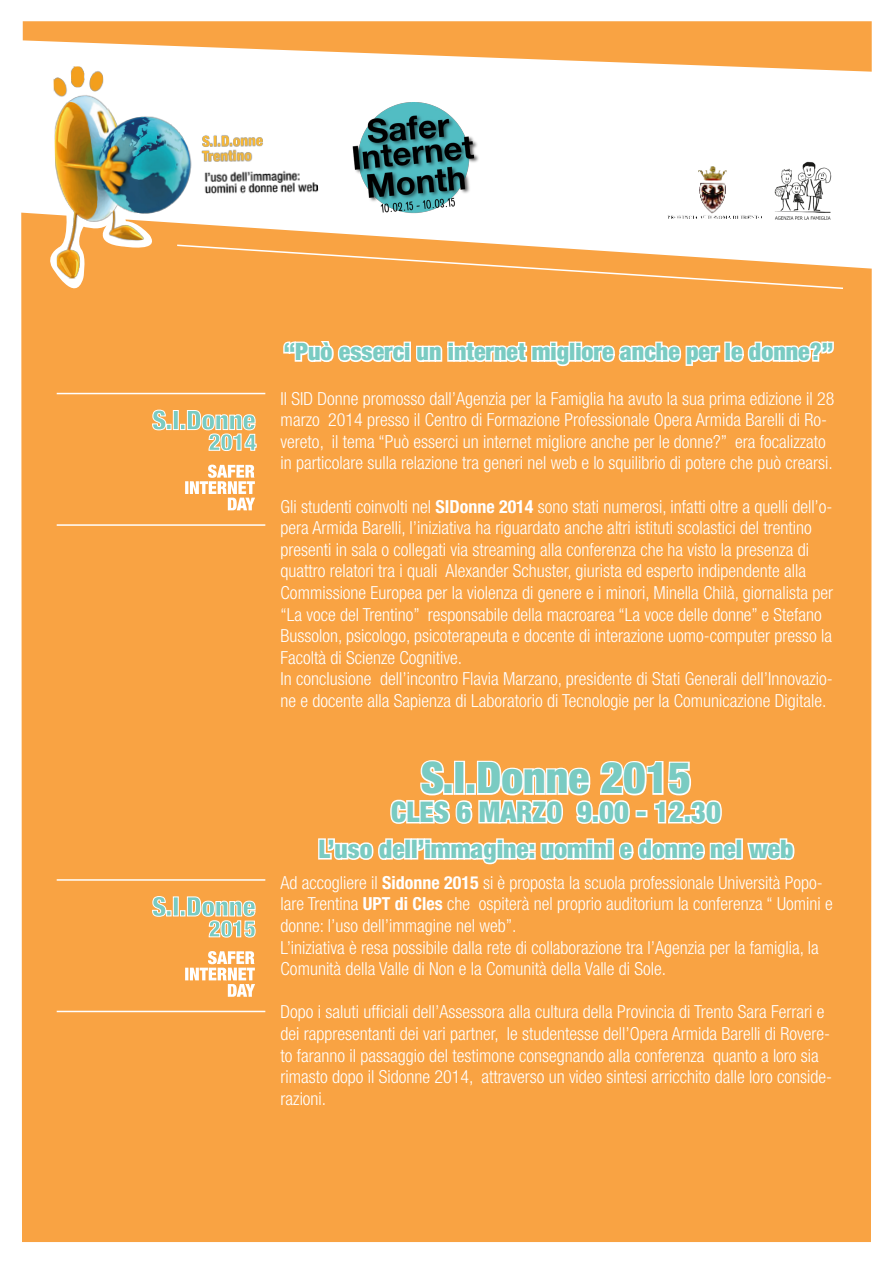
<style>
.page{position:relative;width:893px;height:1263px;background:#fff}
.page>*{position:absolute;margin:0;border:0;box-sizing:border-box;transform-origin:0 0}
.t1{font:900 condensed 43.5px "Helvetica Neue LT Std";color:#7acbc2}
.t2{font:900 condensed 28.5px "Helvetica Neue LT Std";color:#7acbc2}
.t3{font:900 condensed 25.5px "Helvetica Neue LT Std";color:#7acbc2}
.t4{font:900 condensed 24px "Helvetica Neue LT Std";color:#7acbc2}
.t5{font:300 condensed 18px/21.6px "Helvetica Neue LT Std";color:#fff}
.s1{font-weight:700}
</style>
<div class="page">
<div style="left:21px;top:213px;width:851px;height:1029px;background:#f9a343"></div>
<svg style="left:23px;top:21px;width:849px;height:51px"></svg>
<div style="left:735px;top:838px;width:8px;height:21px;border:3px solid #fff"></div>
<svg style="left:745px;top:806px;width:51px;height:101px;background:#f9af5c"></svg>
<svg style="left:317px;top:759px;width:422px;height:107px"></svg>
<img style="left:781px;top:161px;width:50px;height:14px">
<svg style="left:282px;top:339px;width:126px;height:30px"></svg>
<div style="left:404px;top:346px;width:7px;height:16px;border:3px solid #fff"></div>
<svg style="left:414px;top:344px;width:30px;height:20px"></svg>
<div style="left:447px;top:346px;width:8px;height:16px;border:3px solid #fff"></div>
<div style="left:447px;top:342px;width:8px;height:6px;border:3px solid #fff"></div>
<svg style="left:452px;top:340px;width:119px;height:29px"></svg>
<div style="left:569px;top:342px;width:7px;height:20px;border:3px solid #fff"></div>
<div style="left:575px;top:346px;width:7px;height:16px;border:3px solid #fff"></div>
<svg style="left:579px;top:340px;width:143px;height:29px"></svg>
<div style="left:724px;top:342px;width:8px;height:20px;border:3px solid #fff"></div>
<svg style="left:728px;top:340px;width:107px;height:28px"></svg>
<hr style="left:57px;top:879px;width:208px;height:2px;background:#fff">
<hr style="left:57px;top:1011px;width:208px;height:1px;background:#fff">
<svg style="left:185px;top:951px;width:70px;height:46px"></svg>
<svg style="left:152px;top:896px;width:104px;height:42px;background:#d9be86"></svg>
<hr style="left:57px;top:393px;width:208px;height:1px;background:#fff">
<hr style="left:57px;top:524px;width:208px;height:2px;background:#fff">
<svg style="left:185px;top:465px;width:70px;height:45px"></svg>
<svg style="left:152px;top:409px;width:105px;height:42px;background:#d9bd85"></svg>
<img style="left:53px;top:62px;width:267px;height:113px">
<img style="left:352px;top:102px;width:127px;height:73px">
<svg style="left:45px;top:175px;width:800px;height:131px"></svg>
<img style="left:665px;top:166px;width:96px;height:53px">
<p class="t4" style="left:284px;top:337px;width:551px">“Può esserci un internet migliore anche per le donne?”</p>
<p class="t5" style="left:281px;top:387px;width:555px">Il SID Donne promosso dall’Agenzia per la Famiglia ha avuto la sua prima edizione il 28 marzo 2014 presso il Centro di Formazione Professionale Opera Armida Barelli di Ro&shy;vereto, il tema “Può esserci un internet migliore anche per le donne?” era focalizzato in particolare sulla relazione tra generi nel web e lo squilibrio di potere che può crearsi.</p>
<p class="t5" style="left:281px;top:495px;width:554px">Gli studenti coinvolti nel <span class="s1">SIDonne 2014</span> sono stati numerosi, infatti oltre a quelli dell’o&shy;pera Armida Barelli, l’iniziativa ha riguardato anche altri istituti scolastici del trentino presenti in sala o collegati via streaming alla conferenza che ha visto la presenza di quattro relatori tra i quali Alexander Schuster, giurista ed esperto indipendente alla Commissione Europea per la violenza di genere e i minori, Minella Chilà, giornalista per “La voce del Trentino” responsabile della macroarea “La voce delle donne” e Stefano Bussolon, psicologo, psicoterapeuta e docente di interazione uomo-computer presso la Facoltà di Scienze Cognitive.</p>
<p class="t5" style="left:281px;top:668px;width:554px">In conclusione dell’incontro Flavia Marzano, presidente di Stati Generali dell’Innovazio&shy;ne e docente alla Sapienza di Laboratorio di Tecnologie per la Comunicazione Digitale.</p>
<p class="t1" style="left:421px;top:751px;width:272px">S.I.Donne 2015</p>
<p class="t2" style="left:391px;top:794px;width:331px">CLES 6 MARZO 9.00 - 12.30</p>
<p class="t3" style="left:319px;top:833px;width:476px">L’uso dell’immagine: uomini e donne nel web</p>
<p class="t5" style="left:281px;top:871px;width:554px">Ad accogliere il <span class="s1">Sidonne 2015</span> si è proposta la scuola professionale Università Popo&shy;lare Trentina <span class="s1">UPT di Cles</span> che ospiterà nel proprio auditorium la conferenza “ Uomini e donne: l’uso dell’immagine nel web”.</p>
<p class="t5" style="left:281px;top:936px;width:540px">L’iniziativa è resa possibile dalla rete di collaborazione tra l’Agenzia per la famiglia, la<br>Comunità della Valle di Non e la Comunità della Valle di Sole.</p>
<p class="t5" style="left:281px;top:1001px;width:553px">Dopo i saluti ufficiali dell’Assessora alla cultura della Provincia di Trento Sara Ferrari e dei rappresentanti dei vari partner, le studentesse dell’Opera Armida Barelli di Rovere&shy;to faranno il passaggio del testimone consegnando alla conferenza quanto a loro sia rimasto dopo il Sidonne 2014, attraverso un video sintesi arricchito dalle loro conside&shy;razioni.</p>
</div>
